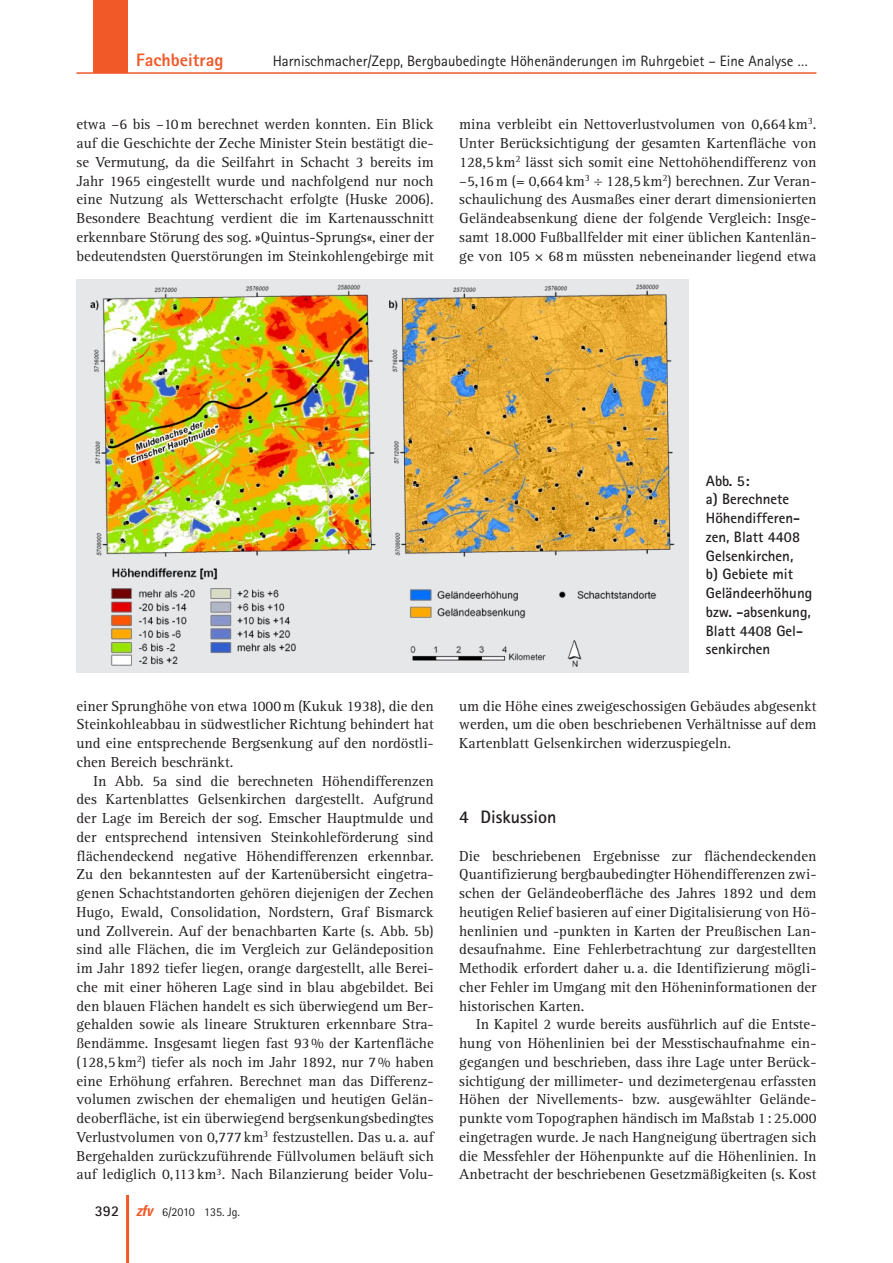
<style>
.page{position:relative;width:893px;height:1263px;background:#fff}
.page>*{position:absolute;margin:0;border:0;box-sizing:border-box;transform-origin:0 0}
.t1{font:800 18px "Rotis Sans Serif";color:#f15929}
._11_titel_1{font:700 18px "Rotis Sans Serif";color:#231f20}
._01_normal{font:15px/18.8px "Rotis Serif";color:#231f20;text-align:justify}
._01_normal_oEZ_AA{font:15px/18.8px "Rotis Serif";color:#231f20;text-align:justify}
._03_abb{font:700 15px/18.8px "Rotis Sans Serif";color:#231f20}
.t2{font:15px "Rotis Sans Serif";color:#231f20}
.t3{font:12px "Rotis Sans Serif";color:#231f20}
.s1{font-weight:700;font-size:15px}
.s2{font-family:"Univers";font-weight:700;font-style:italic;font-stretch:condensed;font-size:15px;color:#f15929}
</style>
<div class="page">
<div style="left:94px;top:0;width:34px;height:72px;background:#f15929"></div>
<hr style="left:77px;top:72px;width:739px;height:2px;background:#f15929">
<hr style="left:126px;top:1195px;width:3px;height:68px;background:#f15929">
<img style="left:83px;top:279px;width:600px;height:394px">
<p class="t1" style="left:136px;top:48px;width:89px">Fachbeitrag</p>
<p class="t2" style="left:273px;top:52px;width:537px">Harnischmacher/Zepp, Bergbaubedingte Höhenänderungen im Ruhrgebiet – Eine Analyse …</p>
<p class="_01_normal" style="left:77px;top:115px;width:359px">etwa –6 bis –10m berechnet werden konnten. Ein Blick auf die Geschichte der Zeche Minister Stein bestätigt die&shy;se Vermutung, da die Seilfahrt in Schacht 3 bereits im Jahr 1965 eingestellt wurde und nachfolgend nur noch eine Nutzung als Wetterschacht erfolgte (Huske 2006).<br>Besondere Beachtung verdient die im Kartenausschnitt erkennbare Störung des sog. »Quintus-Sprungs«, einer der bedeutendsten Querstörungen im Steinkohlengebirge mit</p>
<p class="_01_normal" style="left:459px;top:115px;width:359px">mina verbleibt ein Nettoverlustvolumen von 0,664km<sup>3</sup>.<br>Unter Berücksichtigung der gesamten Kartenfläche von 128,5km<sup>2</sup> lässt sich somit eine Nettohöhendifferenz von –5,16m (= 0,664km<sup>3</sup> 128,5km<sup>2</sup>) berechnen. Zur Veran&shy;schaulichung des Ausmaßes einer derart dimensionierten Geländeabsenkung diene der folgende Vergleich: Insge&shy;samt 18.000 Fußballfelder mit einer üblichen Kantenlän&shy;ge von 105 × 68m müssten nebeneinander liegend etwa</p>
<p class="_01_normal" style="left:77px;top:697px;width:359px">einer Sprunghöhe von etwa 1000m (Kukuk 1938), die den Steinkohleabbau in südwestlicher Richtung behindert hat und eine entsprechende Bergsenkung auf den nordöstli&shy;chen Bereich beschränkt.</p>
<p class="_01_normal" style="left:77px;top:772px;width:359px;text-indent:17px">In Abb. 5a sind die berechneten Höhendifferenzen des Kartenblattes Gelsenkirchen dargestellt. Aufgrund der Lage im Bereich der sog. Emscher Hauptmulde und der entsprechend intensiven Steinkohleförderung sind flächendeckend negative Höhendifferenzen erkennbar.<br>Zu den bekanntesten auf der Kartenübersicht eingetra&shy;genen Schachtstandorten gehören diejenigen der Zechen Hugo, Ewald, Consolidation, Nordstern, Graf Bismarck und Zollverein. Auf der benachbarten Karte (s. Abb. 5b) sind alle Flächen, die im Vergleich zur Geländeposition im Jahr 1892 tiefer liegen, orange dargestellt, alle Berei&shy;che mit einer höheren Lage sind in blau abgebildet. Bei den blauen Flächen handelt es sich überwiegend um Ber&shy;gehalden sowie als lineare Strukturen erkennbare Stra&shy;ßendämme. Insgesamt liegen fast 93% der Kartenfläche (128,5km<sup>2</sup>) tiefer als noch im Jahr 1892, nur 7% haben eine Erhöhung erfahren. Berechnet man das Differenz&shy;volumen zwischen der ehemaligen und heutigen Gelän&shy;deoberfläche, ist ein überwiegend bergsenkungsbedingtes Verlustvolumen von 0,777km<sup>3</sup> festzustellen. Das u. a. auf Bergehalden zurückzuführende Füllvolumen beläuft sich auf lediglich 0,113km<sup>3</sup>. Nach Bilanzierung beider Volu-</p>
<p class="t3" style="left:95px;top:1205px;width:147px"><span class="s1">392</span> <span class="s2">zfv</span> 6/2010 135. Jg.</p>
<p class="_03_abb" style="left:706px;top:471px;width:45px">Abb. 5:</p>
<p class="_03_abb" style="left:706px;top:490px;width:96px">a) Berechnete<br>Höhendifferen&shy;zen, Blatt 4408<br>Gelsenkirchen,</p>
<p class="_03_abb" style="left:706px;top:565px;width:108px">b) Gebiete mit<br>Geländeerhöhung bzw. -absenkung,<br>Blatt 4408 Gel&shy;senkirchen</p>
<p class="_01_normal" style="left:459px;top:697px;width:359px">um die Höhe eines zweigeschossigen Gebäudes abgesenkt werden, um die oben beschriebenen Verhältnisse auf dem Kartenblatt Gelsenkirchen widerzuspiegeln.</p>
<p class="_11_titel_1" style="left:459px;top:806px;width:99px">4 Diskussion</p>
<p class="_01_normal_oEZ_AA" style="left:459px;top:847px;width:359px">Die beschriebenen Ergebnisse zur flächendeckenden Quantifizierung bergbaubedingter Höhendifferenzen zwi&shy;schen der Geländeoberfläche des Jahres 1892 und dem heutigen Relief basieren auf einer Digitalisierung von Hö&shy;henlinien und -punkten in Karten der Preußischen Lan&shy;desaufnahme. Eine Fehlerbetrachtung zur dargestellten Methodik erfordert daher u. a. die Identifizierung mögli&shy;cher Fehler im Umgang mit den Höheninformationen der historischen Karten.</p>
<p class="_01_normal" style="left:459px;top:1015px;width:359px;text-indent:17px">In Kapitel 2 wurde bereits ausführlich auf die Entste&shy;hung von Höhenlinien bei der Messtischaufnahme ein&shy;gegangen und beschrieben, dass ihre Lage unter Berück&shy;sichtigung der millimeter- und dezimetergenau erfassten Höhen der Nivellements- bzw. ausgewählter Gelände&shy;punkte vom Topographen händisch im Maßstab 1: 25.000 eingetragen wurde. Je nach Hangneigung übertragen sich die Messfehler der Höhenpunkte auf die Höhenlinien. In Anbetracht der beschriebenen Gesetzmäßigkeiten (s. Kost</p>
</div>
